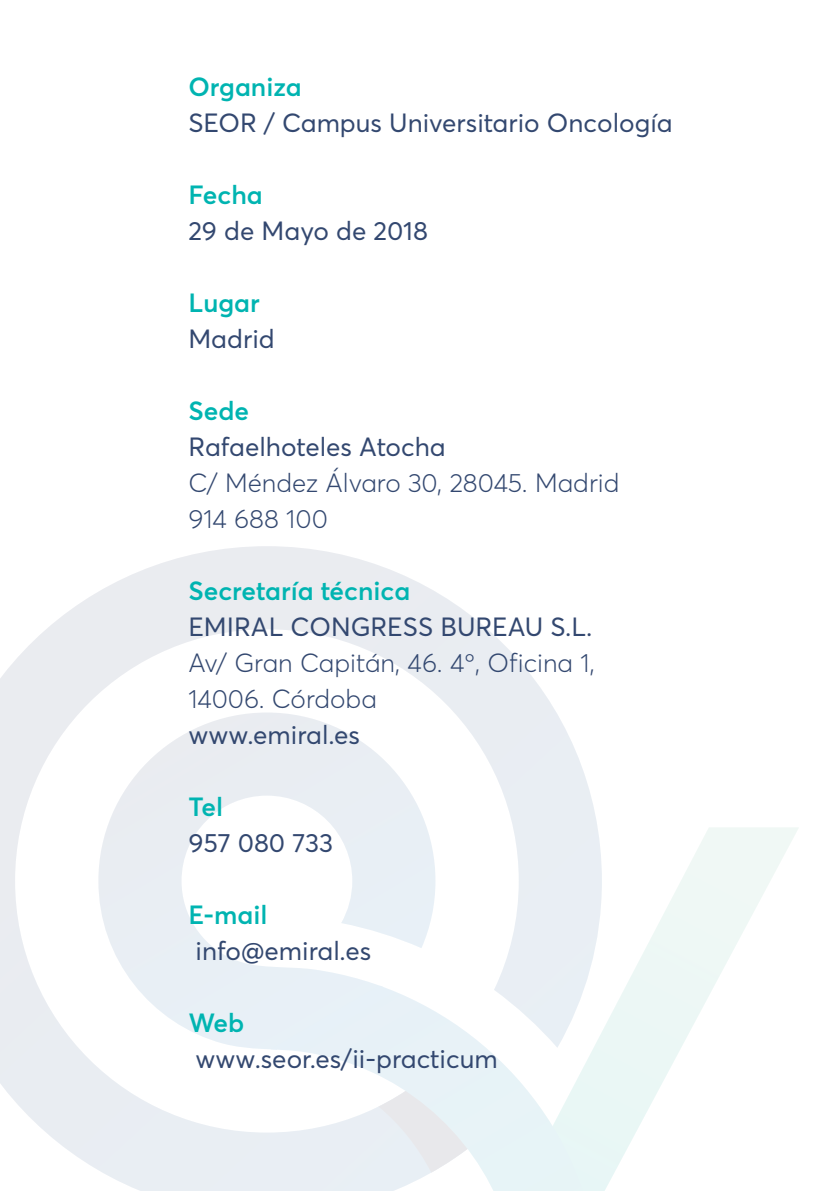
<style>
.page{position:relative;width:840px;height:1191px;background:#fff}
.page>*{position:absolute;margin:0;border:0;box-sizing:border-box;transform-origin:0 0}
.t1{font:26px "Averta";color:#334870}
.t2{font:300 26px/36px "Averta";color:#334870}
.t3{font:600 26px "Averta";color:#00b4b1}
</style>
<div class="page">
<hr style="left:839px;top:72px;width:1px;height:98px;background:#00b4b1">
<hr style="left:839px;top:78px;width:1px;height:98px;background:#203063">
<svg style="left:0;top:546px;width:598px;height:624px"></svg>
<svg style="left:590px;top:827px;width:208px;height:364px"></svg>
<svg style="left:98px;top:712px;width:492px;height:479px"></svg>
<p class="t3" style="left:188px;top:70px;width:115px">Organiza</p>
<p class="t1" style="left:188px;top:107px;width:485px">SEOR / Campus Universitario Oncología</p>
<p class="t3" style="left:188px;top:178px;width:76px">Fecha</p>
<p class="t1" style="left:188px;top:215px;width:241px">29 de Mayo de 2018</p>
<p class="t3" style="left:188px;top:286px;width:73px">Lugar</p>
<p class="t1" style="left:188px;top:323px;width:88px">Madrid</p>
<p class="t3" style="left:188px;top:394px;width:62px">Sede</p>
<p class="t1" style="left:188px;top:431px;width:259px">Rafaelhoteles Atocha</p>
<p class="t2" style="left:188px;top:465px;width:432px">C/ Méndez Álvaro 30, 28045. Madrid<br>914 688 100</p>
<p class="t3" style="left:188px;top:574px;width:223px">Secretaría técnica</p>
<p class="t1" style="left:188px;top:611px;width:405px">EMIRAL CONGRESS BUREAU S.L.</p>
<p class="t2" style="left:188px;top:645px;width:407px">Av/ Gran Capitán, 46. 4º, Oficina 1,<br>14006. Córdoba</p>
<p class="t1" style="left:188px;top:719px;width:173px">www.emiral.es</p>
<p class="t3" style="left:188px;top:791px;width:36px">Tel</p>
<p class="t1" style="left:188px;top:827px;width:146px">957 080 733</p>
<p class="t3" style="left:188px;top:899px;width:81px">E-mail</p>
<p class="t1" style="left:195px;top:935px;width:177px">info@emiral.es</p>
<p class="t3" style="left:188px;top:1007px;width:57px">Web</p>
<p class="t1" style="left:195px;top:1043px;width:303px">www.seor.es/ii-practicum</p>
</div>
